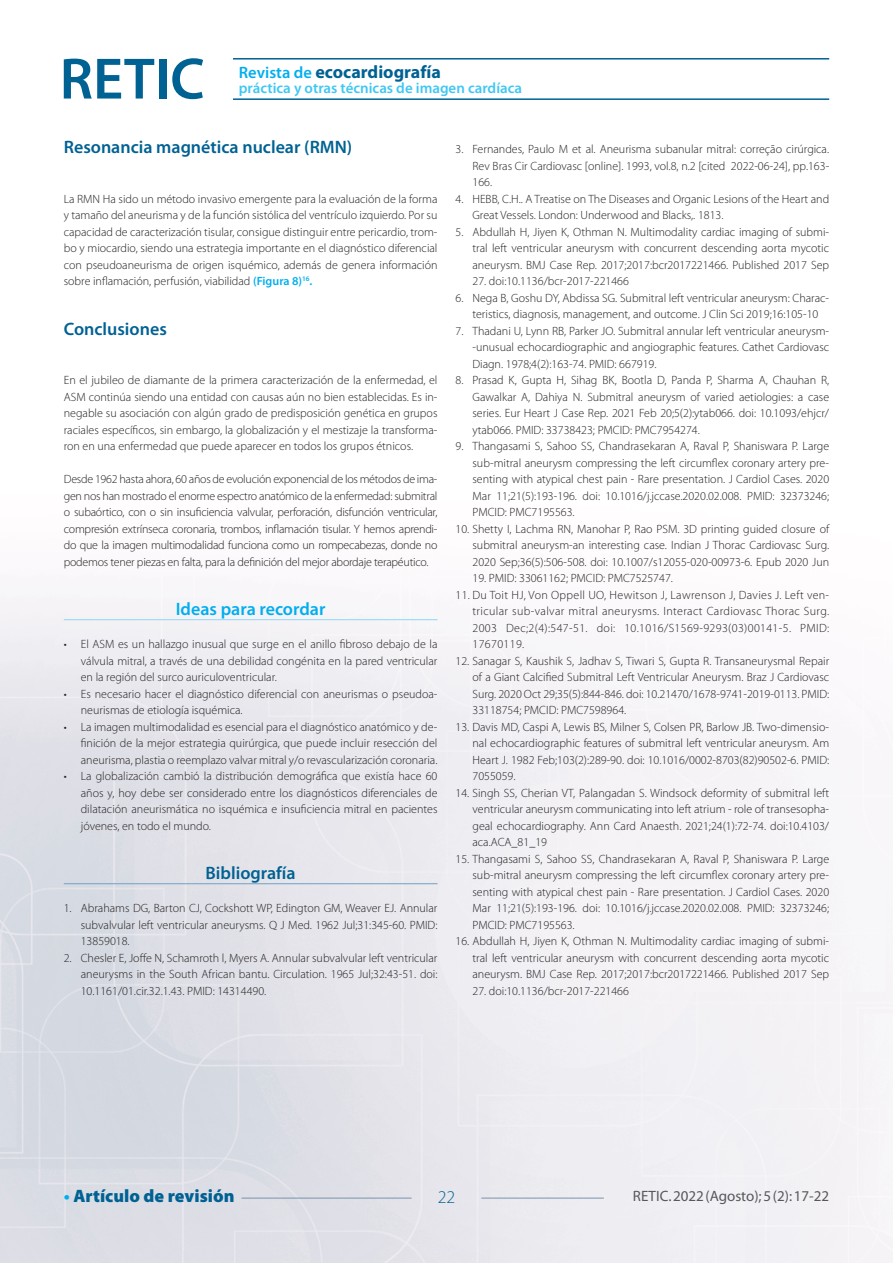
<style>
.page{position:relative;width:893px;height:1263px;background:#fff}
.page>*{position:absolute;margin:0;border:0;box-sizing:border-box;transform-origin:0 0}
._02_Primer_Orden{font:600 18px "Myriad Pro";color:#006193}
.t1{font:700 18px "Myriad Pro";color:#006193}
.t2{font:900 18px "Myriad Pro";color:#006193}
.Titulo_Ideas_para_re{font:600 18px "Myriad Pro";color:#00aeef}
.Titulo_bibliografia{font:600 18px "Myriad Pro";color:#006193}
.t3{font:300 18px "Myriad Pro";color:#006193}
.t4{font:600 15px "Myriad Pro";color:#40c7f4}
.t5{font:15px "Myriad Pro";color:#57585a}
._01_Texto_comun{font:300 12px/16.5px "Myriad Pro";color:#231f20;text-align:justify}
.s1{font-weight:600;font-size:16.5px;color:#00aeef}
.s2{font-weight:600;color:#00aeef}
.s3{font-weight:700;color:#00aeef}
</style>
<div class="page">
<img style="left:0;top:58px;width:893px;height:1205px">
<hr style="left:233px;top:58px;width:596px;height:2px;background:#006193">
<hr style="left:233px;top:98px;width:596px;height:2px;background:#006193">
<svg style="left:64px;top:59px;width:90px;height:40px"></svg>
<div style="left:159px;top:59px;width:7px;height:40px;background:#006193"></div>
<svg style="left:172px;top:58px;width:31px;height:41px"></svg>
<hr style="left:242px;top:1198px;width:170px;height:1px;background:#7a94b0">
<hr style="left:481px;top:1198px;width:123px;height:1px;background:#7a94b0">
<hr style="left:64px;top:619px;width:373px;height:1px;background:#8dd7f7">
<hr style="left:64px;top:883px;width:373px;height:1px;background:#73a0c4">
<h1 class="t1" style="left:239px;top:60px;width:204px"><span class="s1">Revista de</span> ecocardiografía</h1>
<p class="t4" style="left:239px;top:78px;width:285px">práctica y otras técnicas de imagen cardíaca</p>
<p class="_02_Primer_Orden" style="left:64px;top:136px;width:290px">Resonancia magnética nuclear (RMN)</p>
<p class="_01_Texto_comun" style="left:64px;top:190px;width:375px">La RMN Ha sido un método invasivo emergente para la evaluación de la forma y tamaño del aneurisma y de la función sistólica del ventrículo izquierdo. Por su capacidad de caracterización tisular, consigue distinguir entre pericardio, trom&shy;bo y miocardio, siendo una estrategia importante en el diagnóstico diferencial con pseudoaneurisma de origen isquémico, además de genera información sobre inflamación, perfusión, viabilidad <span class="s2">(Figura 8)</span><sup>16</sup><span class="s2">.</span></p>
<p class="_02_Primer_Orden" style="left:64px;top:317px;width:105px">Conclusiones</p>
<p class="_01_Texto_comun" style="left:64px;top:372px;width:375px">En el jubileo de diamante de la primera caracterización de la enfermedad, el ASM continúa siendo una entidad con causas aún no bien establecidas. Es in&shy;negable su asociación con algún grado de predisposición genética en grupos raciales específicos, sin embargo, la globalización y el mestizaje la transforma&shy;ron en una enfermedad que puede aparecer en todos los grupos étnicos.</p>
<p class="_01_Texto_comun" style="left:64px;top:471px;width:375px">Desde 1962 hasta ahora, 60 años de evolución exponencial de los métodos de ima&shy;gen nos han mostrado el enorme espectro anatómico de la enfermedad: submitral o subaórtico, con o sin insuficiencia valvular, perforación, disfunción ventricular, compresión extrínseca coronaria, trombos, inflamación tisular. Y hemos aprendi&shy;do que la imagen multimodalidad funciona como un rompecabezas, donde no podemos tener piezas en falta, para la definición del mejor abordaje terapéutico.</p>
<p class="Titulo_Ideas_para_re" style="left:176px;top:598px;width:151px">Ideas para recordar</p>
<p class="_01_Texto_comun" style="left:81px;top:636px;width:358px;text-indent:-17px">• El ASM es un hallazgo inusual que surge en el anillo fibroso debajo de la válvula mitral, a través de una debilidad congénita en la pared ventricular en la región del surco auriculoventricular.</p>
<p class="_01_Texto_comun" style="left:81px;top:685px;width:358px;text-indent:-17px">• Es necesario hacer el diagnóstico diferencial con aneurismas o pseudoa&shy;neurismas de etiología isquémica.</p>
<p class="_01_Texto_comun" style="left:81px;top:718px;width:358px;text-indent:-17px">• La imagen multimodalidad es esencial para el diagnóstico anatómico y de&shy;finición de la mejor estrategia quirúrgica, que puede incluir resección del aneurisma, plastia o reemplazo valvar mitral y/o revascularización coronaria.</p>
<p class="_01_Texto_comun" style="left:81px;top:768px;width:358px;text-indent:-17px">• La globalización cambió la distribución demográfica que existía hace 60 años y, hoy debe ser considerado entre los diagnósticos diferenciales de dilatación aneurismática no isquémica e insuficiencia mitral en pacientes jóvenes, en todo el mundo.</p>
<p class="Titulo_bibliografia" style="left:206px;top:862px;width:92px">Bibliografía</p>
<p class="_01_Texto_comun" style="left:81px;top:900px;width:358px;text-indent:-17px">1. Abrahams DG, Barton CJ, Cockshott WP, Edington GM, Weaver EJ. Annular subvalvular left ventricular aneurysms. Q J Med. 1962 Jul;31:345-60. PMID:<br>13859018.</p>
<p class="_01_Texto_comun" style="left:81px;top:949px;width:358px;text-indent:-17px">2. Chesler E, Joffe N, Schamroth l, Myers A. Annular subvalvular left ventricular aneurysms in the South African bantu. Circulation. 1965 Jul;32:43-51. doi:<br>10.1161/01.cir.32.1.43. PMID: 14314490.</p>
<p class="_01_Texto_comun" style="left:472px;top:141px;width:358px;text-indent:-17px">3. Fernandes, Paulo M et al. Aneurisma subanular mitral: correção cirúrgica.<br>Rev Bras Cir Cardiovasc [online]. 1993, vol.8, n.2 [cited 2022-06-24], pp.163- 166.</p>
<p class="_01_Texto_comun" style="left:472px;top:190px;width:358px;text-indent:-17px">4. HEBB, C.H.. A Treatise on The Diseases and Organic Lesions of the Heart and<br>Great Vessels. London: Underwood and Blacks,. 1813.</p>
<p class="_01_Texto_comun" style="left:472px;top:223px;width:358px;text-indent:-17px">5. Abdullah H, Jiyen K, Othman N. Multimodality cardiac imaging of submi&shy;tral left ventricular aneurysm with concurrent descending aorta mycotic aneurysm. BMJ Case Rep. 2017;2017:bcr2017221466. Published 2017 Sep</p>
<p class="_01_Texto_comun" style="left:472px;top:273px;width:158px">27. doi:10.1136/bcr-2017-221466</p>
<p class="_01_Texto_comun" style="left:455px;top:289px;width:375px;text-align:center">6. Nega B, Goshu DY, Abdissa SG. Submitral left ventricular aneurysm: Charac&shy;teristics, diagnosis, management, and outcome. J Clin Sci 2019;16:105-10</p>
<p class="_01_Texto_comun" style="left:472px;top:322px;width:358px;text-indent:-17px">7. Thadani U, Lynn RB, Parker JO. Submitral annular left ventricular aneurysm--unusual echocardiographic and angiographic features. Cathet Cardiovasc Diagn. 1978;4(2):163-74. PMID: 667919.</p>
<p class="_01_Texto_comun" style="left:472px;top:372px;width:358px;text-indent:-17px">8. Prasad K, Gupta H, Sihag BK, Bootla D, Panda P, Sharma A, Chauhan R, Gawalkar A, Dahiya N. Submitral aneurysm of varied aetiologies: a case series. Eur Heart J Case Rep. 2021 Feb 20;5(2):ytab066. doi: 10.1093/ehjcr/ ytab066. PMID: 33738423; PMCID: PMC7954274.</p>
<p class="_01_Texto_comun" style="left:472px;top:438px;width:358px;text-indent:-17px">9. Thangasami S, Sahoo SS, Chandrasekaran A, Raval P, Shaniswara P. Large sub-mitral aneurysm compressing the left circumflex coronary artery pre&shy;senting with atypical chest pain - Rare presentation. J Cardiol Cases. 2020<br>Mar 11;21(5):193-196. doi: 10.1016/j.jccase.2020.02.008. PMID: 32373246; PMCID: PMC7195563.</p>
<p class="_01_Texto_comun" style="left:472px;top:520px;width:358px;text-indent:-17px">10. Shetty I, Lachma RN, Manohar P, Rao PSM. 3D printing guided closure of submitral aneurysm-an interesting case. Indian J Thorac Cardiovasc Surg.<br>2020 Sep;36(5):506-508. doi: 10.1007/s12055-020-00973-6. Epub 2020 Jun</p>
<p class="_01_Texto_comun" style="left:472px;top:570px;width:202px">19. PMID: 33061162; PMCID: PMC7525747.</p>
<p class="_01_Texto_comun" style="left:472px;top:586px;width:358px;text-indent:-17px">11. Du Toit HJ, Von Oppell UO, Hewitson J, Lawrenson J, Davies J. Left ven&shy;tricular sub-valvar mitral aneurysms. Interact Cardiovasc Thorac Surg.<br>2003 Dec;2(4):547-51. doi: 10.1016/S1569-9293(03)00141-5. PMID:<br>17670119.</p>
<p class="_01_Texto_comun" style="left:472px;top:652px;width:358px;text-indent:-17px">12. Sanagar S, Kaushik S, Jadhav S, Tiwari S, Gupta R. Transaneurysmal Repair of a Giant Calcified Submitral Left Ventricular Aneurysm. Braz J Cardiovasc Surg. 2020 Oct 29;35(5):844-846. doi: 10.21470/1678-9741-2019-0113. PMID:<br>33118754; PMCID: PMC7598964.</p>
<p class="_01_Texto_comun" style="left:472px;top:718px;width:358px;text-indent:-17px">13. Davis MD, Caspi A, Lewis BS, Milner S, Colsen PR, Barlow JB. Two-dimensio&shy;nal echocardiographic features of submitral left ventricular aneurysm. Am Heart J. 1982 Feb;103(2):289-90. doi: 10.1016/0002-8703(82)90502-6. PMID:<br>7055059.</p>
<p class="_01_Texto_comun" style="left:472px;top:784px;width:358px;text-indent:-17px">14. Singh SS, Cherian VT, Palangadan S. Windsock deformity of submitral left ventricular aneurysm communicating into left atrium - role of transesopha&shy;geal echocardiography. Ann Card Anaesth. 2021;24(1):72-74. doi:10.4103/ aca.ACA_81_19</p>
<p class="_01_Texto_comun" style="left:472px;top:850px;width:358px;text-indent:-17px">15. Thangasami S, Sahoo SS, Chandrasekaran A, Raval P, Shaniswara P. Large sub-mitral aneurysm compressing the left circumflex coronary artery pre&shy;senting with atypical chest pain - Rare presentation. J Cardiol Cases. 2020<br>Mar 11;21(5):193-196. doi: 10.1016/j.jccase.2020.02.008. PMID: 32373246; PMCID: PMC7195563.</p>
<p class="_01_Texto_comun" style="left:472px;top:933px;width:358px;text-indent:-17px">16. Abdullah H, Jiyen K, Othman N. Multimodality cardiac imaging of submi&shy;tral left ventricular aneurysm with concurrent descending aorta mycotic aneurysm. BMJ Case Rep. 2017;2017:bcr2017221466. Published 2017 Sep</p>
<p class="_01_Texto_comun" style="left:472px;top:982px;width:158px">27. doi:10.1136/bcr-2017-221466</p>
<h1 class="t2" style="left:64px;top:1186px;width:172px"><span class="s3">•</span> Artículo de revisión</h1>
<h1 class="t3" style="left:438px;top:1187px;width:19px">22</h1>
<p class="t5" style="left:633px;top:1187px;width:198px">RETIC. 2022 (Agosto); 5 (2): 17-22</p>
</div>
